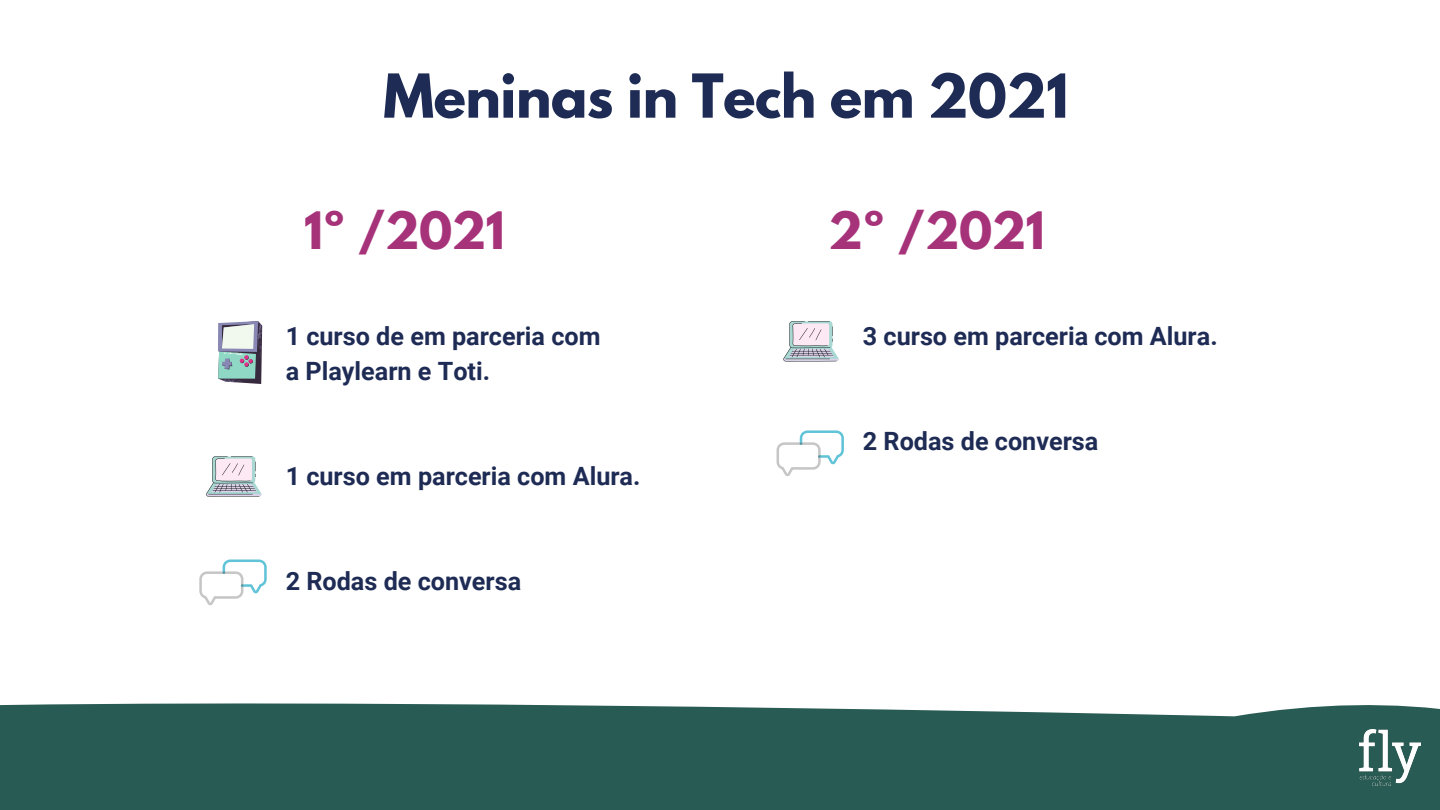
<style>
.page{position:relative;width:1440px;height:810px;background:#fff}
.page>*{position:absolute;margin:0;border:0;box-sizing:border-box;transform-origin:0 0}
.t1{font:700 53.7px "League Spartan";letter-spacing:-.01em;color:#1e2b54}
.t2{font:700 45.7px "League Spartan";letter-spacing:-.01em;color:#a63279}
.t3{font:700 25.2px "Roboto";color:#1e2b54}
</style>
<div class="page">
<svg style="left:206px;top:456px;width:56px;height:41px"></svg>
<svg style="left:783px;top:321px;width:56px;height:41px"></svg>
<svg style="left:218px;top:321px;width:44px;height:63px;background:#9eafb5"></svg>
<svg style="left:199px;top:560px;width:68px;height:45px"></svg>
<svg style="left:777px;top:430px;width:67px;height:46px"></svg>
<div style="left:0;top:703px;width:1440px;height:107px;background:#285b53"></div>
<img style="left:1359px;top:729px;width:61px;height:56px">
<p class="t1" style="left:383px;top:69px;width:687px">Meninas in Tech em 2021</p>
<p class="t2" style="left:304px;top:208px;width:202px">1º /2021</p>
<p class="t2" style="left:828px;top:208px;width:218px">2º /2021</p>
<p class="t3" style="left:286px;top:321px;width:316px">1 curso de em parceria com</p>
<p class="t3" style="left:286px;top:357px;width:206px">a Playlearn e Toti.</p>
<p class="t3" style="left:286px;top:462px;width:356px">1 curso em parceria com Alura.</p>
<p class="t3" style="left:286px;top:567px;width:237px">2 Rodas de conversa</p>
<p class="t3" style="left:863px;top:321px;width:356px">3 curso em parceria com Alura.</p>
<p class="t3" style="left:863px;top:427px;width:237px">2 Rodas de conversa</p>
</div>
